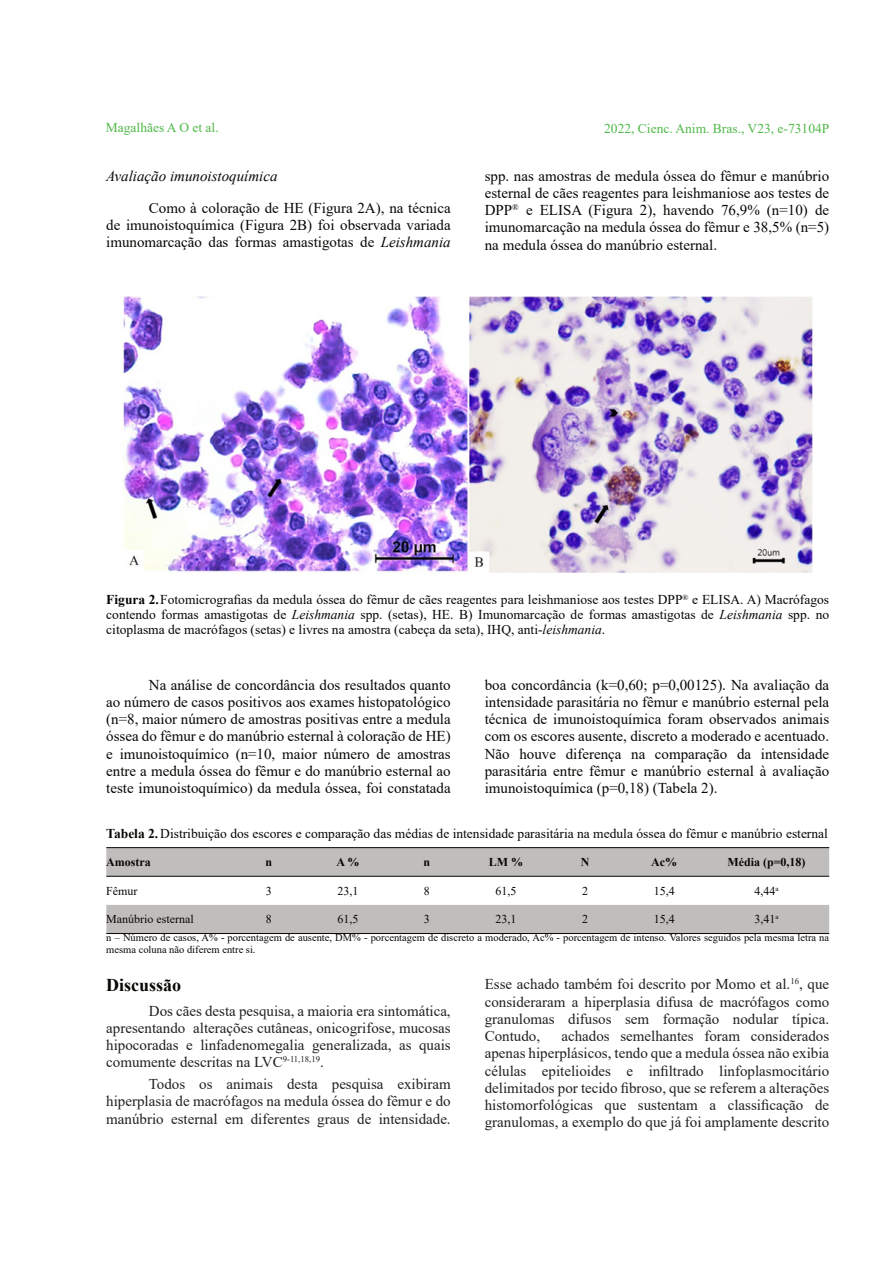
<style>
.page{position:relative;width:893px;height:1263px;background:#fff}
.page>*{position:absolute;margin:0;border:0;box-sizing:border-box;transform-origin:0 0}
.t1{font:700 18px "Times New Roman";color:#080704}
.t2{font:15px/17.2px "Times New Roman";color:#080704;text-align:justify}
.t3{font:15px/17.2px "Times New Roman";color:#231f20;text-align:justify}
.t4{font:italic 15px "Times New Roman";color:#080704}
.t5{font:13.5px/14.9px "Times New Roman";color:#080704;text-align:justify}
.t6{font:13.5px "Times New Roman";color:#4fb848}
.t7{font:12px "Times New Roman";color:#080704}
.t8{font:700 12px "Times New Roman";color:#080704}
.t9{font:10.5px/11.6px "Times New Roman";color:#080704}
.s1{font-style:italic}
.s2{font-weight:700}
</style>
<div class="page">
<img style="left:123px;top:296px;width:690px;height:277px">
<svg style="left:106px;top:848px;width:723px;height:85px;fill:#c0bebd"></svg>
<hr style="left:106px;top:847px;width:723px;height:1px;background:#080704">
<hr style="left:106px;top:876px;width:723px;height:1px;background:#080704">
<hr style="left:106px;top:933px;width:723px;height:1px;background:#080704">
<p class="t6" style="left:106px;top:122px;width:114px">Magalhães A O et al.</p>
<p class="t6" style="left:604px;top:124px;width:227px">2022, Cienc. Anim. Bras., V23, e-73104P</p>
<p class="t4" style="left:106px;top:170px;width:173px">Avaliação imunoistoquímica</p>
<p class="t2" style="left:106px;top:201px;width:346px;text-indent:43px">Como à coloração de HE (Figura 2A), na técnica de imunoistoquímica (Figura 2B) foi observada variada imunomarcação das formas amastigotas de <span class="s1">Leishmania</span></p>
<p class="t2" style="left:485px;top:168px;width:346px">spp. nas amostras de medula óssea do fêmur e manúbrio esternal de cães reagentes para leishmaniose aos testes de DPP<sup>®</sup> e ELISA (Figura 2), havendo 76,9% (n=10) de imunomarcação na medula óssea do fêmur e 38,5% (n=5) na medula óssea do manúbrio esternal.</p>
<p class="t5" style="left:106px;top:594px;width:724px"><span class="s2">Figura 2.</span>Fotomicrografias da medula óssea do fêmur de cães reagentes para leishmaniose aos testes DPP<sup>®</sup> e ELISA. A) Macrófagos contendo formas amastigotas de <span class="s1">Leishmania</span> spp. (setas), HE. B) Imunomarcação de formas amastigotas de <span class="s1">Leishmania</span> spp. no citoplasma de macrófagos (setas) e livres na amostra (cabeça da seta), IHQ, anti-<span class="s1">leishmania</span>.</p>
<p class="t2" style="left:106px;top:677px;width:346px;text-indent:43px">Na análise de concordância dos resultados quanto ao número de casos positivos aos exames histopatológico (n=8, maior número de amostras positivas entre a medula óssea do fêmur e do manúbrio esternal à coloração de HE) e imunoistoquímico (n=10, maior número de amostras entre a medula óssea do fêmur e do manúbrio esternal ao teste imunoistoquímico) da medula óssea, foi constatada</p>
<p class="t2" style="left:485px;top:677px;width:346px">boa concordância (k=0,60; p=0,00125). Na avaliação da intensidade parasitária no fêmur e manúbrio esternal pela técnica de imunoistoquímica foram observados animais com os escores ausente, discreto a moderado e acentuado.<br>Não houve diferença na comparação da intensidade parasitária entre fêmur e manúbrio esternal à avaliação imunoistoquímica (p=0,18) (Tabela 2).</p>
<p class="t5" style="left:106px;top:827px;width:723px"><span class="s2">Tabela 2.</span> Distribuição dos escores e comparação das médias de intensidade parasitária na medula óssea do fêmur e manúbrio esternal</p>
<p class="t8" style="left:106px;top:858px;width:46px">Amostra</p>
<p class="t8" style="left:265px;top:858px;width:8px">n</p>
<p class="t8" style="left:336px;top:858px;width:25px">A%</p>
<p class="t8" style="left:424px;top:858px;width:8px">n</p>
<p class="t8" style="left:489px;top:858px;width:36px">LM %</p>
<p class="t8" style="left:581px;top:858px;width:10px">N</p>
<p class="t8" style="left:651px;top:858px;width:27px">Ac%</p>
<p class="t8" style="left:727px;top:858px;width:80px">Média (p=0,18)</p>
<p class="t7" style="left:106px;top:886px;width:33px">Fêmur</p>
<p class="t7" style="left:266px;top:886px;width:7px">3</p>
<p class="t7" style="left:337px;top:886px;width:22px">23,1</p>
<p class="t7" style="left:424px;top:886px;width:7px">8</p>
<p class="t7" style="left:495px;top:886px;width:22px">61,5</p>
<p class="t7" style="left:582px;top:886px;width:7px">2</p>
<p class="t7" style="left:654px;top:886px;width:22px">15,4</p>
<p class="t7" style="left:754px;top:886px;width:26px">4,44<sup>a</sup></p>
<p class="t7" style="left:106px;top:915px;width:89px">Manúbrio esternal</p>
<p class="t7" style="left:266px;top:915px;width:7px">8</p>
<p class="t7" style="left:337px;top:915px;width:22px">61,5</p>
<p class="t7" style="left:424px;top:915px;width:7px">3</p>
<p class="t7" style="left:495px;top:915px;width:22px">23,1</p>
<p class="t7" style="left:582px;top:915px;width:7px">2</p>
<p class="t7" style="left:654px;top:915px;width:22px">15,4</p>
<p class="t7" style="left:754px;top:915px;width:26px">3,41<sup>a</sup></p>
<p class="t9" style="left:106px;top:933px;width:724px">n – Número de casos, A% - porcentagem de ausente, DM% - porcentagem de discreto a moderado, Ac% - porcentagem de intenso. Valores seguidos pela mesma letra na mesma coluna não diferem entre si.</p>
<p class="t1" style="left:106px;top:978px;width:77px">Discussão</p>
<p class="t3" style="left:106px;top:1003px;width:346px;text-indent:43px">Dos cães desta pesquisa, a maioria era sintomática, apresentando alterações cutâneas, onicogrifose, mucosas hipocoradas e linfadenomegalia generalizada, as quais comumente descritas na LVC<sup>9-11,18,19</sup>.</p>
<p class="t3" style="left:106px;top:1077px;width:346px;text-indent:43px">Todos os animais desta pesquisa exibiram hiperplasia de macrófagos na medula óssea do fêmur e do manúbrio esternal em diferentes graus de intensidade.</p>
<p class="t3" style="left:485px;top:977px;width:346px">Esse achado também foi descrito por Momo et al.<sup>16</sup>, que consideraram a hiperplasia difusa de macrófagos como granulomas difusos sem formação nodular típica.<br>Contudo,</p>
<p class="t3" style="left:485px;top:1029px;width:346px;text-indent:77px">achados semelhantes foram considerados apenas hiperplásicos, tendo que a medula óssea não exibia células epitelioides e infiltrado linfoplasmocitário delimitados por tecido fibroso, que se referem a alterações histomorfológicas que sustentam a classificação de granulomas, a exemplo do que já foi amplamente descrito</p>
</div>
